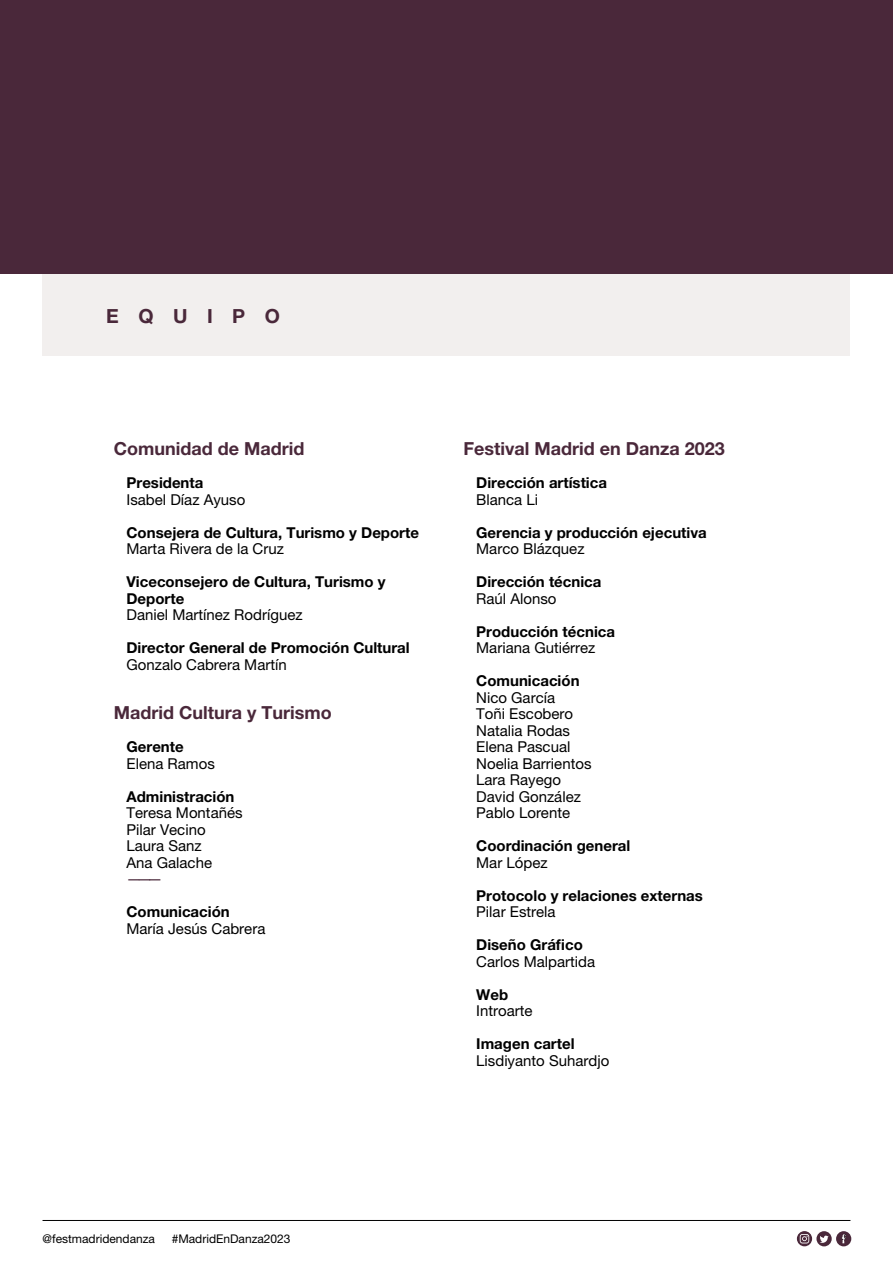
<style>
.page{position:relative;width:893px;height:1263px;background:#fff}
.page>*{position:absolute;margin:0;border:0;box-sizing:border-box;transform-origin:0 0}
.t1{font:700 19.5px "Helvetica Neue LT Pro";letter-spacing:1em;color:#4a283a}
.t2{font:700 18px "Helvetica Neue LT Pro";color:#4a283a}
.t3{font:15px/16.5px "Helvetica Neue LT Pro";color:#000}
.t4{font:700 15px/16.5px "Helvetica Neue LT Pro";color:#000}
.t5{font:15px "Helvetica Neue LT Pro";color:#4a283a}
.t6{font:12px "Helvetica Neue LT Pro";color:#000}
</style>
<div class="page">
<div style="left:43px;top:82px;width:807px;height:274px;background:#f2efee"></div>
<div style="left:0;top:0;width:893px;height:274px;background:#4a283a"></div>
<hr style="left:43px;top:1220px;width:807px;height:1px;background:#000">
<svg style="left:797px;top:1231px;width:54px;height:15px"></svg>
<h1 class="t1" style="left:106px;top:304px;width:175px">EQUIPO</h1>
<p class="t2" style="left:114px;top:437px;width:192px">Comunidad de Madrid</p>
<p class="t4" style="left:126px;top:474px;width:78px">Presidenta</p>
<p class="t3" style="left:126px;top:491px;width:120px">Isabel Díaz Ayuso</p>
<p class="t4" style="left:126px;top:524px;width:294px">Consejera de Cultura, Turismo y Deporte</p>
<p class="t3" style="left:126px;top:540px;width:159px">Marta Rivera de la Cruz</p>
<p class="t4" style="left:126px;top:573px;width:261px">Viceconsejero de Cultura, Turismo y<br>Deporte</p>
<p class="t3" style="left:126px;top:606px;width:178px">Daniel Martínez Rodríguez</p>
<p class="t4" style="left:126px;top:639px;width:285px">Director General de Promoción Cultural</p>
<p class="t3" style="left:126px;top:656px;width:162px">Gonzalo Cabrera Martín</p>
<p class="t2" style="left:114px;top:701px;width:219px">Madrid Cultura y Turismo</p>
<p class="t4" style="left:126px;top:738px;width:59px">Gerente</p>
<p class="t3" style="left:126px;top:755px;width:90px">Elena Ramos</p>
<p class="t4" style="left:126px;top:788px;width:109px">Administración</p>
<p class="t3" style="left:126px;top:804px;width:118px">Teresa Montañés<br>Pilar Vecino<br>Laura Sanz<br>Ana Galache</p>
<p class="t5" style="left:126px;top:870px;width:37px">———</p>
<p class="t4" style="left:126px;top:903px;width:105px">Comunicación</p>
<p class="t3" style="left:126px;top:920px;width:140px">María Jesús Cabrera</p>
<p class="t2" style="left:463px;top:437px;width:263px">Festival Madrid en Danza 2023</p>
<p class="t4" style="left:476px;top:474px;width:132px">Dirección artística</p>
<p class="t3" style="left:476px;top:491px;width:63px">Blanca Li</p>
<p class="t4" style="left:476px;top:524px;width:232px">Gerencia y producción ejecutiva</p>
<p class="t3" style="left:476px;top:540px;width:110px">Marco Blázquez</p>
<p class="t4" style="left:476px;top:573px;width:127px">Dirección técnica</p>
<p class="t3" style="left:476px;top:590px;width:82px">Raúl Alonso</p>
<p class="t4" style="left:476px;top:623px;width:140px">Producción técnica</p>
<p class="t3" style="left:476px;top:639px;width:121px">Mariana Gutiérrez</p>
<p class="t4" style="left:476px;top:672px;width:105px">Comunicación</p>
<p class="t3" style="left:476px;top:689px;width:117px">Nico García<br>Toñi Escobero<br>Natalia Rodas<br>Elena Pascual<br>Noelia Barrientos<br>Lara Rayego<br>David González<br>Pablo Lorente</p>
<p class="t4" style="left:476px;top:837px;width:156px">Coordinación general</p>
<p class="t3" style="left:476px;top:854px;width:73px">Mar López</p>
<p class="t4" style="left:476px;top:887px;width:228px">Protocolo y relaciones externas</p>
<p class="t3" style="left:476px;top:903px;width:81px">Pilar Estrela</p>
<p class="t4" style="left:476px;top:936px;width:108px">Diseño Gráfico</p>
<p class="t3" style="left:476px;top:953px;width:120px">Carlos Malpartida</p>
<p class="t4" style="left:476px;top:986px;width:33px">Web</p>
<p class="t3" style="left:476px;top:1002px;width:58px">Introarte</p>
<p class="t4" style="left:476px;top:1035px;width:100px">Imagen cartel</p>
<p class="t3" style="left:476px;top:1052px;width:135px">Lisdiyanto Suhardjo</p>
<p class="t6" style="left:43px;top:1231px;width:114px">@festmadridendanza</p>
<p class="t6" style="left:172px;top:1231px;width:120px">#MadridEnDanza2023</p>
<p class="t6" style="left:837px;top:1231px;width:15px">49</p>
</div>
